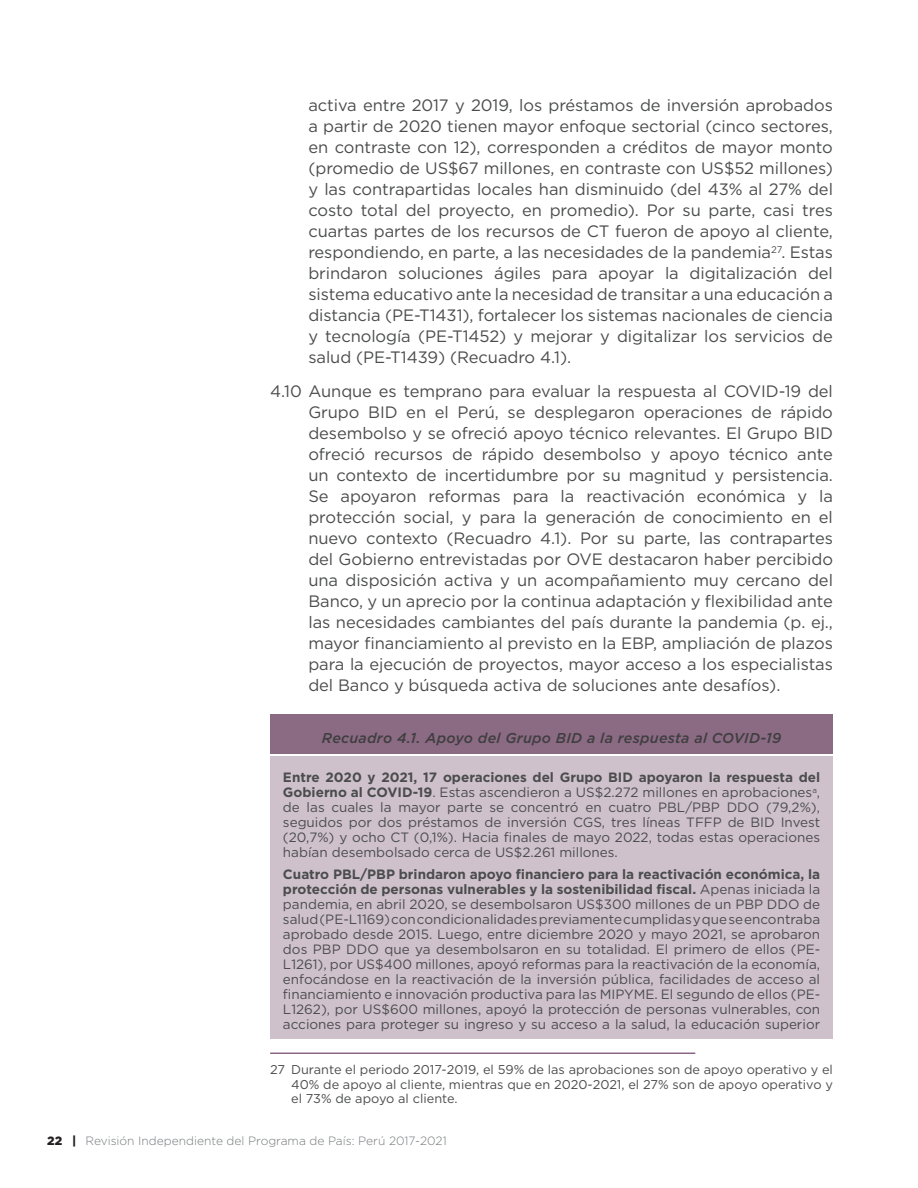
<style>
.page{position:relative;width:918px;height:1188px;background:#fff}
.page>*{position:absolute;margin:0;border:0;box-sizing:border-box;transform-origin:0 0}
.t1{font:16.5px/21px "Gotham";letter-spacing:-.005em;color:#4b4c4d;text-align:justify}
.t2{font:italic 500 14.25px "Gotham";letter-spacing:.02em;color:#3e3e3f}
.t3{font:13.5px/15px "Gotham";color:#4b4c4d;text-align:justify}
.t4{font:12.75px/14.2px "Gotham";color:#4b4c4d;text-align:justify}
.t5{font:300 12px "Gotham";color:#76787b}
.s1{font-weight:700}
.s2{font-weight:900;color:#231f20}
</style>
<div class="page">
<hr style="left:270px;top:1053px;width:425px;height:1px;background:#5b2752">
<div style="left:270px;top:714px;width:563px;height:40px;background:#8b6a83"></div>
<div style="left:270px;top:757px;width:563px;height:282px;background:#cec1cb"></div>
<p class="t1" style="left:308px;top:94px;width:526px">activa entre 2017 y 2019, los préstamos de inversión aprobados a partir de 2020 tienen mayor enfoque sectorial (cinco sectores, en contraste con 12), corresponden a créditos de mayor monto (promedio de US$67 millones, en contraste con US$52 millones) y las contrapartidas locales han disminuido (del 43% al 27% del costo total del proyecto, en promedio). Por su parte, casi tres cuartas partes de los recursos de CT fueron de apoyo al cliente, respondiendo, en parte, a las necesidades de la pandemia<sup>27</sup>. Estas brindaron soluciones ágiles para apoyar la digitalización del sistema educativo ante la necesidad de transitar a una educación a distancia (PE-T1431), fortalecer los sistemas nacionales de ciencia y tecnología (PE-T1452) y mejorar y digitalizar los servicios de salud (PE-T1439) (Recuadro 4.1).</p>
<p class="t1" style="left:308px;top:380px;width:526px;text-indent:-38px">4.10 Aunque es temprano para evaluar la respuesta al COVID-19 del Grupo BID en el Perú, se desplegaron operaciones de rápido desembolso y se ofreció apoyo técnico relevantes. El Grupo BID ofreció recursos de rápido desembolso y apoyo técnico ante un contexto de incertidumbre por su magnitud y persistencia.<br>Se apoyaron reformas para la reactivación económica y la protección social, y para la generación de conocimiento en el nuevo contexto (Recuadro 4.1). Por su parte, las contrapartes del Gobierno entrevistadas por OVE destacaron haber percibido una disposición activa y un acompañamiento muy cercano del Banco, y un aprecio por la continua adaptación y flexibilidad ante las necesidades cambiantes del país durante la pandemia (p. ej., mayor financiamiento al previsto en la EBP, ampliación de plazos para la ejecución de proyectos, mayor acceso a los especialistas del Banco y búsqueda activa de soluciones ante desafíos).</p>
<p class="t2" style="left:322px;top:728px;width:461px">Recuadro 4.1. Apoyo del Grupo BID a la respuesta al COVID-19</p>
<p class="t3" style="left:283px;top:770px;width:539px"><span class="s1">Entre 2020 y 2021, 17 operaciones del Grupo BID apoyaron la respuesta del Gobierno al COVID-19</span>. Estas ascendieron a US$2.272 millones en aprobaciones<sup>a</sup>, de las cuales la mayor parte se concentró en cuatro PBL/PBP DDO (79,2%), seguidos por dos préstamos de inversión CGS, tres líneas TFFP de BID Invest (20,7%) y ocho CT (0,1%). Hacia finales de mayo 2022, todas estas operaciones habían desembolsado cerca de US$2.261 millones.</p>
<p class="t3" style="left:283px;top:866px;width:539px"><span class="s1">Cuatro PBL/PBP brindaron apoyo financiero para la reactivación económica, la protección de personas vulnerables y la sostenibilidad fiscal.</span> Apenas iniciada la pandemia, en abril 2020, se desembolsaron US$300 millones de un PBP DDO de salud (PE-L1169) con condicionalidades previamente cumplidas y que se encontraba aprobado desde 2015. Luego, entre diciembre 2020 y mayo 2021, se aprobaron dos PBP DDO que ya desembolsaron en su totalidad. El primero de ellos (PE-L1261), por US$400 millones, apoyó reformas para la reactivación de la economía, enfocándose en la reactivación de la inversión pública, facilidades de acceso al financiamiento e innovación productiva para las MIPYME. El segundo de ellos (PE-L1262), por US$600 millones, apoyó la protección de personas vulnerables, con acciones para proteger su ingreso y su acceso a la salud, la educación superior</p>
<p class="t4" style="left:291px;top:1063px;width:543px;text-indent:-21px">27 Durante el periodo 2017-2019, el 59% de las aprobaciones son de apoyo operativo y el 40% de apoyo al cliente, mientras que en 2020-2021, el 27% son de apoyo operativo y el 73% de apoyo al cliente.</p>
<p class="t5" style="left:47px;top:1133px;width:401px"><span class="s2">22 |</span> Revisión Independiente del Programa de País: Perú 2017-2021</p>
</div>
